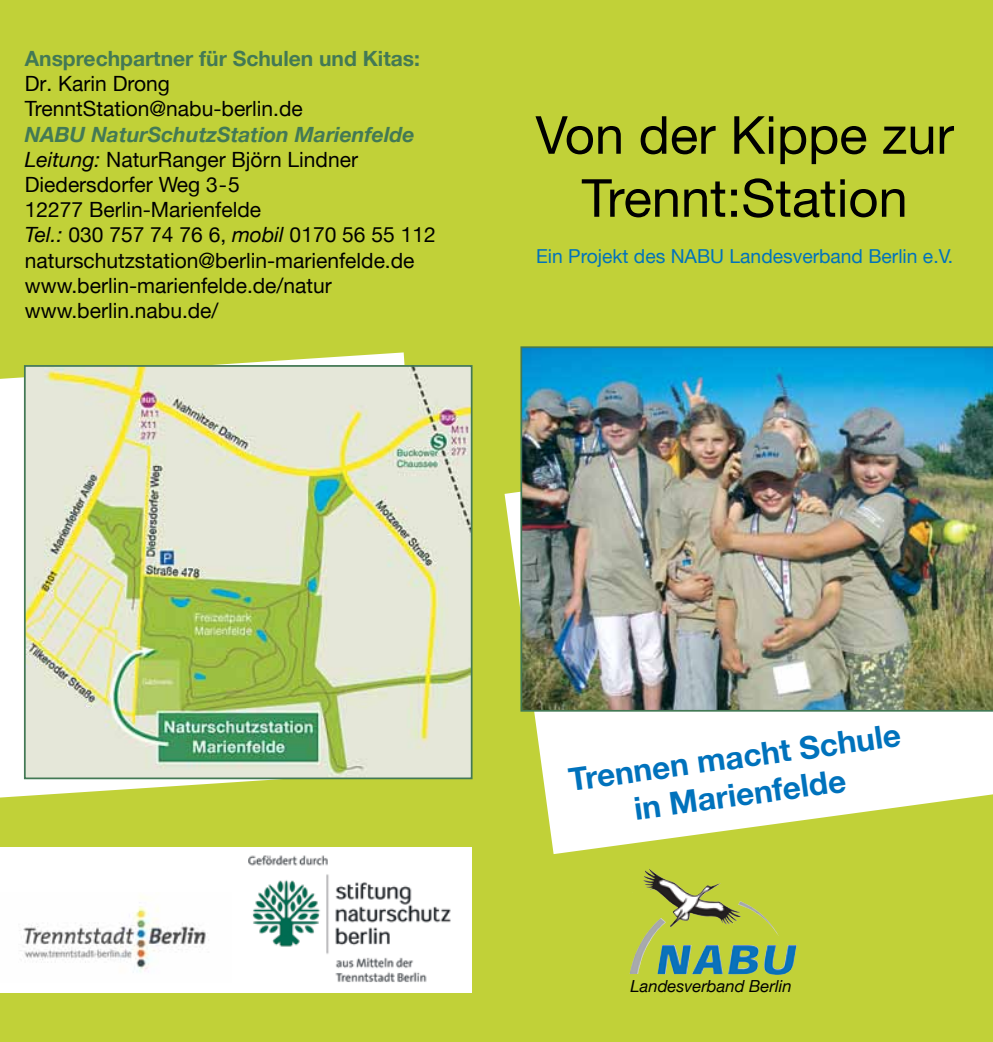
<style>
.page{position:relative;width:993px;height:1042px;background:#fff}
.page>*{position:absolute;margin:0;border:0;box-sizing:border-box;transform-origin:0 0}
.t1{font:52.5px/63px "Helvetica Neue";color:#000;text-align:center}
.t2{font:700 31.5px/37.8px "Helvetica Neue";color:#0072bc;text-align:center}
.t3{font:21px/25.2px "Helvetica Neue";color:#000}
.t4{font:700 21px "Helvetica Neue";color:#437955}
.t5{font:19.25px "Helvetica Neue";color:#0072bc}
.t6{font:italic 16.62px "Helvetica Neue";color:#000}
.s1{font-weight:700;font-style:italic;color:#437955}
.s2{font-style:italic}
</style>
<div class="page">
<div style="left:0;top:0;width:992px;height:1042px;background:#c1d138"></div>
<svg style="left:504px;top:491px;width:488px;height:363px;fill:#fff"></svg>
<img style="left:643px;top:868px;width:98px;height:60px">
<img style="left:520px;top:346px;width:472px;height:365px">
<svg style="left:0;top:352px;width:431px;height:445px;fill:#fff"></svg>
<img style="left:27px;top:368px;width:442px;height:408px">
<div style="left:24px;top:365px;width:448px;height:414px;border:2px solid #437955"></div>
<div style="left:0;top:847px;width:471px;height:145px;background:#fff"></div>
<img style="left:20px;top:895px;width:189px;height:78px">
<img style="left:248px;top:855px;width:203px;height:127px">
<p class="t4" style="left:25px;top:46px;width:396px">Ansprechpartner für Schulen und Kitas:</p>
<p class="t3" style="left:25px;top:71px;width:279px">Dr. Karin Drong<br>TrenntStation@nabu-berlin.de</p>
<p class="t3" style="left:25px;top:121px;width:412px"><span class="s1">NABU NaturSchutzStation Marienfelde </span><span class="s2">Leitung:</span> NaturRanger Björn Lindner Diedersdorfer Weg 3-5<br>12277 Berlin-Marienfelde<br><span class="s2">Tel.:</span> 030 757 74 76 6, <span class="s2">mobil</span> 0170 56 55 112 naturschutzstation@berlin-marienfelde.de www.berlin-marienfelde.de/natur www.berlin.nabu.de/</p>
<h1 class="t1" style="left:535px;top:103px;width:420px">Von der Kippe zur<br>Trennt:Station</h1>
<p class="t5" style="left:536px;top:245px;width:418px">Ein Projekt des NABU Landesverband Berlin e.V.</p>
<h2 class="t2" style="left:566px;top:761px;width:336px;rotate:-8deg">Trennen macht Schule in Marienfelde</h2>
<p class="t6" style="left:630px;top:975px;width:163px">Landesverband Berlin</p>
</div>
